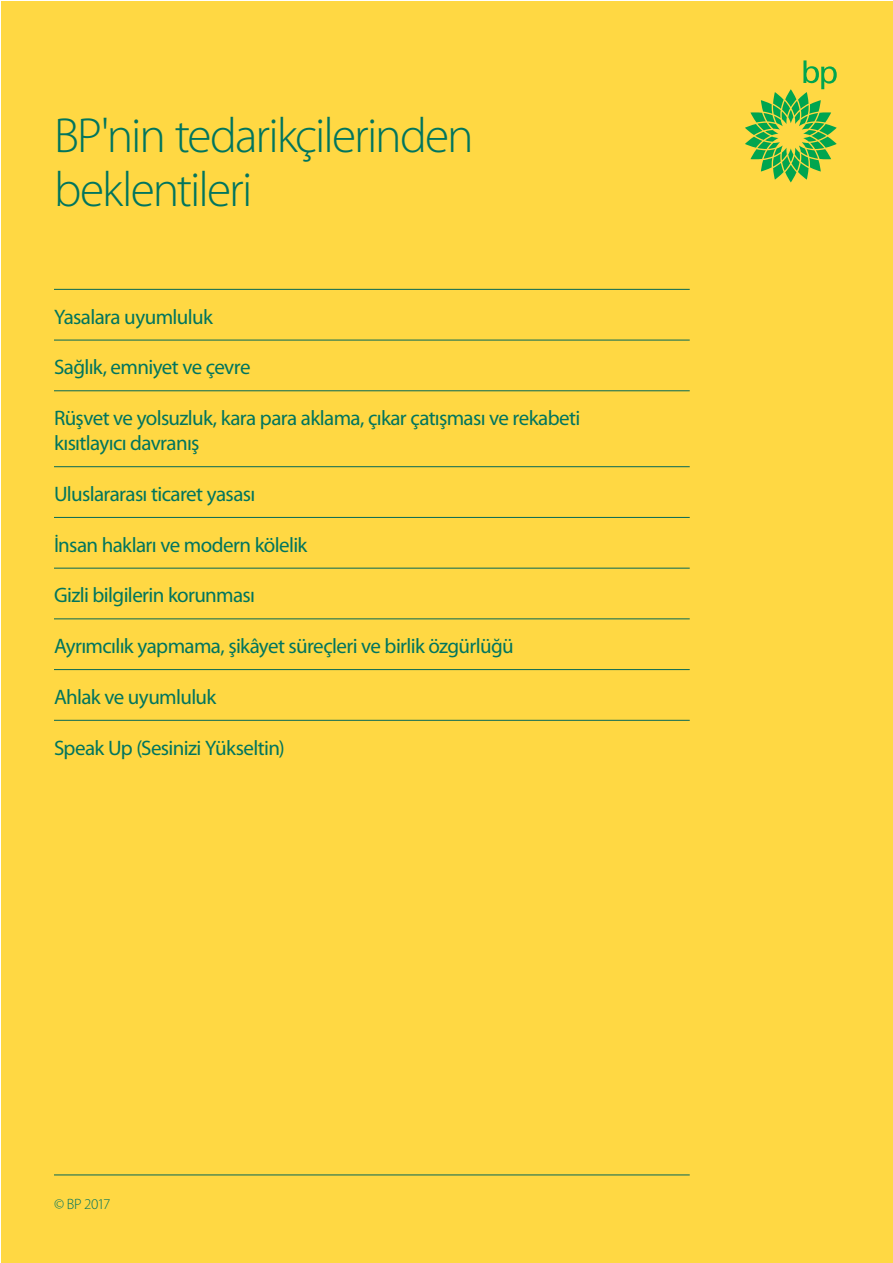
<style>
.page{position:relative;width:893px;height:1263px;background:#fff}
.page>*{position:absolute;margin:0;border:0;box-sizing:border-box;transform-origin:0 0}
.t1{font:300 49.5px/54px "Myriad Pro";letter-spacing:-.04em;color:#00755e}
.t2{font:21px/25.2px "Myriad Pro";letter-spacing:-.03em;color:#00755e}
.t3{font:300 15px "Myriad Pro";letter-spacing:-.055em;color:#00755e}
</style>
<div class="page">
<div style="left:1px;top:1px;width:892px;height:1262px;background:#ffd843"></div>
<svg style="left:745px;top:60px;width:92px;height:122px"></svg>
<hr style="left:54px;top:289px;width:636px;height:1px;background:#056856">
<hr style="left:54px;top:340px;width:636px;height:1px;background:#056856">
<hr style="left:54px;top:390px;width:636px;height:1px;background:#056856">
<hr style="left:54px;top:466px;width:636px;height:1px;background:#056856">
<hr style="left:54px;top:517px;width:636px;height:1px;background:#056856">
<hr style="left:54px;top:568px;width:636px;height:1px;background:#056856">
<hr style="left:54px;top:619px;width:636px;height:1px;background:#056856">
<hr style="left:54px;top:669px;width:636px;height:1px;background:#056856">
<hr style="left:54px;top:720px;width:636px;height:1px;background:#056856">
<hr style="left:54px;top:1175px;width:636px;height:1px;background:#056856">
<h1 class="t1" style="left:54px;top:109px;width:421px">BP'nin tedarikçilerinden beklentileri</h1>
<p class="t2" style="left:54px;top:304px;width:160px">Yasalara uyumluluk</p>
<p class="t2" style="left:54px;top:355px;width:198px">Sağlık, emniyet ve çevre</p>
<p class="t2" style="left:54px;top:406px;width:528px">Rüşvet ve yolsuzluk, kara para aklama, çıkar çatışması ve rekabeti kısıtlayıcı davranış</p>
<p class="t2" style="left:54px;top:482px;width:203px">Uluslararası ticaret yasası</p>
<p class="t2" style="left:54px;top:532px;width:255px">İnsan hakları ve modern kölelik</p>
<p class="t2" style="left:54px;top:583px;width:203px">Gizli bilgilerin korunması</p>
<p class="t2" style="left:54px;top:634px;width:461px">Ayrımcılık yapmama, şikâyet süreçleri ve birlik özgürlüğü</p>
<p class="t2" style="left:54px;top:685px;width:164px">Ahlak ve uyumluluk</p>
<p class="t2" style="left:54px;top:735px;width:232px">Speak Up (Sesinizi Yükseltin)</p>
<p class="t3" style="left:54px;top:1196px;width:58px">© BP 2017</p>
</div>
